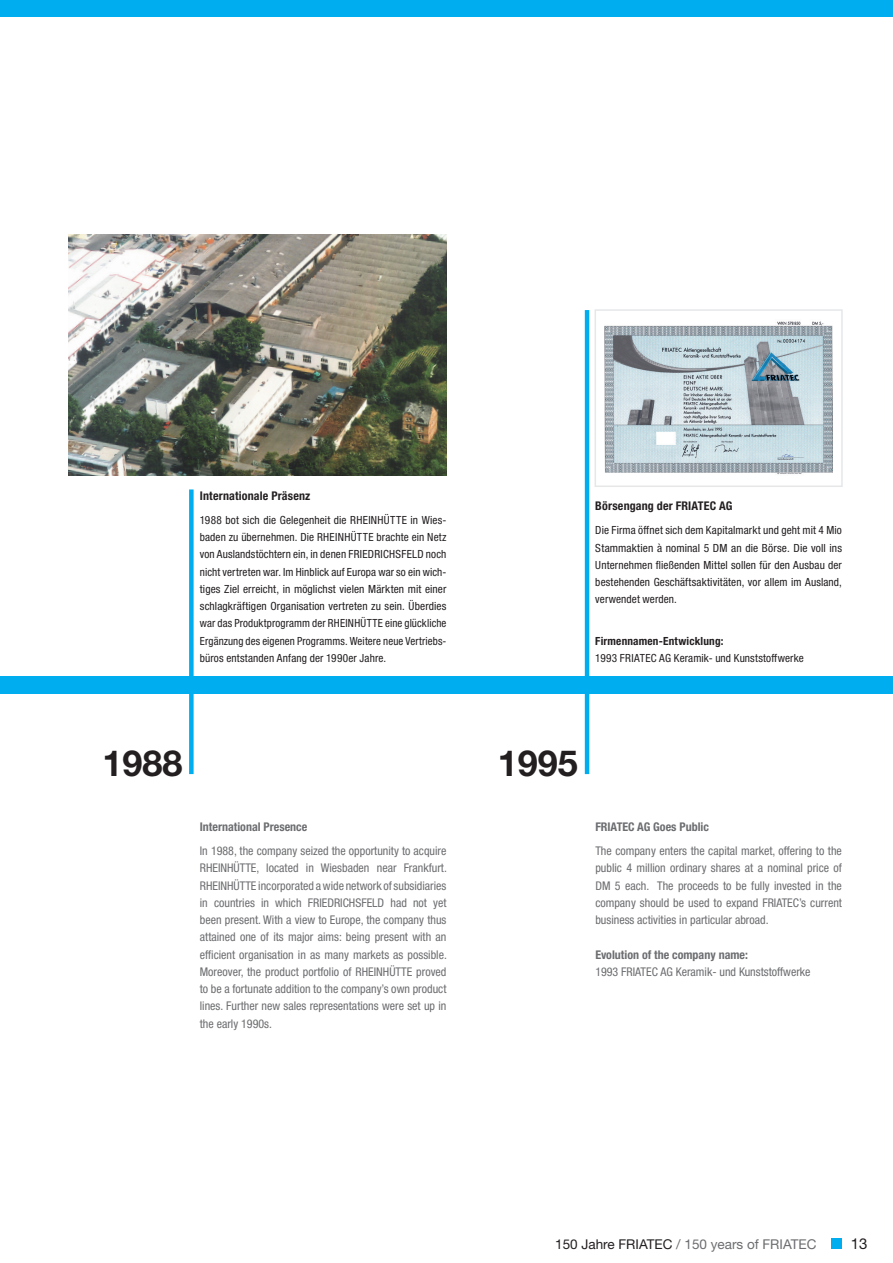
<style>
.page{position:relative;width:893px;height:1263px;background:#fff}
.page>*{position:absolute;margin:0;border:0;box-sizing:border-box;transform-origin:0 0}
.t1{font:700 36px "Helvetica Neue LTW1 G";color:#231f20}
.t2{font:15px "Helvetica Neue LTW1 G";color:#231f20}
.t3{font:13.5px "Helvetica Neue LTW1 G";color:#6c6d70}
.t4{font:condensed 12px/17.2px "Helvetica Neue LTW1 G";color:#6c6d70;text-align:justify}
.t5{font:700 condensed 12px "Helvetica Neue LTW1 G";color:#6c6d70}
.t6{font:700 condensed 12px "Helvetica Neue LTW1 G";letter-spacing:.015em;color:#231f20}
.t7{font:condensed 11.25px/17.2px "Helvetica Neue LTW1 G";letter-spacing:.01em;color:#231f20;text-align:justify}
.t8{font:700 condensed 11.25px "Helvetica Neue LTW1 G";letter-spacing:.015em;color:#231f20}
.s1{color:#231f20}
</style>
<div class="page">
<img style="left:68px;top:234px;width:378px;height:242px">
<img style="left:605px;top:321px;width:227px;height:154px">
<div style="left:595px;top:309px;width:248px;height:178px;border:2px solid #e6e7e9"></div>
<div style="left:0;top:676px;width:893px;height:17px;background:#00aeef"></div>
<div style="left:0;top:0;width:893px;height:17px;background:#00aeef"></div>
<div style="left:831px;top:1238px;width:11px;height:10px;background:#00aeef"></div>
<div style="left:189px;top:489px;width:5px;height:285px;background:#00aeef"></div>
<hr style="left:585px;top:310px;width:4px;height:464px;background:#00aeef">
<p class="t6" style="left:200px;top:488px;width:112px">Internationale Präsenz</p>
<p class="t7" style="left:200px;top:511px;width:248px">1988 bot sich die Gelegenheit die RHEINHÜTTE in Wies&shy;baden zu übernehmen. Die RHEINHÜTTE brachte ein Netz von Auslandstöchtern ein, in denen FRIEDRICHSFELD noch nicht vertreten war. Im Hinblick auf Europa war so ein wich&shy;tiges Ziel erreicht, in möglichst vielen Märkten mit einer schlagkräftigen Organisation vertreten zu sein. Überdies war das Produktprogramm der RHEINHÜTTE eine glückliche Ergänzung des eigenen Programms. Weitere neue Vertriebs&shy;büros entstanden Anfang der 1990er Jahre.</p>
<p class="t6" style="left:595px;top:499px;width:139px">Börsengang der FRIATEC AG</p>
<p class="t7" style="left:595px;top:522px;width:248px">Die Firma öffnet sich dem Kapitalmarkt und geht mit 4 Mio Stammaktien à nominal 5 DM an die Börse. Die voll ins Unternehmen fließenden Mittel sollen für den Ausbau der bestehenden Geschäftsaktivitäten, vor allem im Ausland, verwendet werden.</p>
<p class="t8" style="left:595px;top:634px;width:130px">Firmennamen-Entwicklung:</p>
<p class="t7" style="left:595px;top:649px;width:210px">1993 FRIATEC AG Keramik- und Kunststoffwerke</p>
<h1 class="t1" style="left:102px;top:741px;width:82px">1988</h1>
<h1 class="t1" style="left:498px;top:741px;width:82px">1995</h1>
<p class="t5" style="left:200px;top:820px;width:109px">International Presence</p>
<p class="t4" style="left:200px;top:842px;width:249px">In 1988, the company seized the opportunity to acquire RHEINHÜTTE, located in Wiesbaden near Frankfurt.<br>RHEINHÜTTE incorporated a wide network of subsidiaries in countries in which FRIEDRICHSFELD had not yet been present. With a view to Europe, the company thus attained one of its major aims: being present with an efficient organisation in as many markets as possible.<br>Moreover, the product portfolio of RHEINHÜTTE proved to be a fortunate addition to the company’s own product lines. Further new sales representations were set up in the early 1990s.</p>
<p class="t5" style="left:595px;top:819px;width:115px">FRIATEC AG Goes Public</p>
<p class="t4" style="left:595px;top:842px;width:248px">The company enters the capital market, offering to the public 4 million ordinary shares at a nominal price of DM 5 each. The proceeds to be fully invested in the company should be used to expand FRIATEC’s current business activities in particular abroad.</p>
<p class="t5" style="left:595px;top:947px;width:154px">Evolution of the company name:</p>
<p class="t4" style="left:595px;top:963px;width:217px">1993 FRIATEC AG Keramik- und Kunststoffwerke</p>
<p class="t3" style="left:555px;top:1235px;width:224px"><span class="s1">150 Jahre FRIATEC</span> / 150 years of Friatec</p>
<p class="t2" style="left:851px;top:1234px;width:18px">13</p>
</div>
